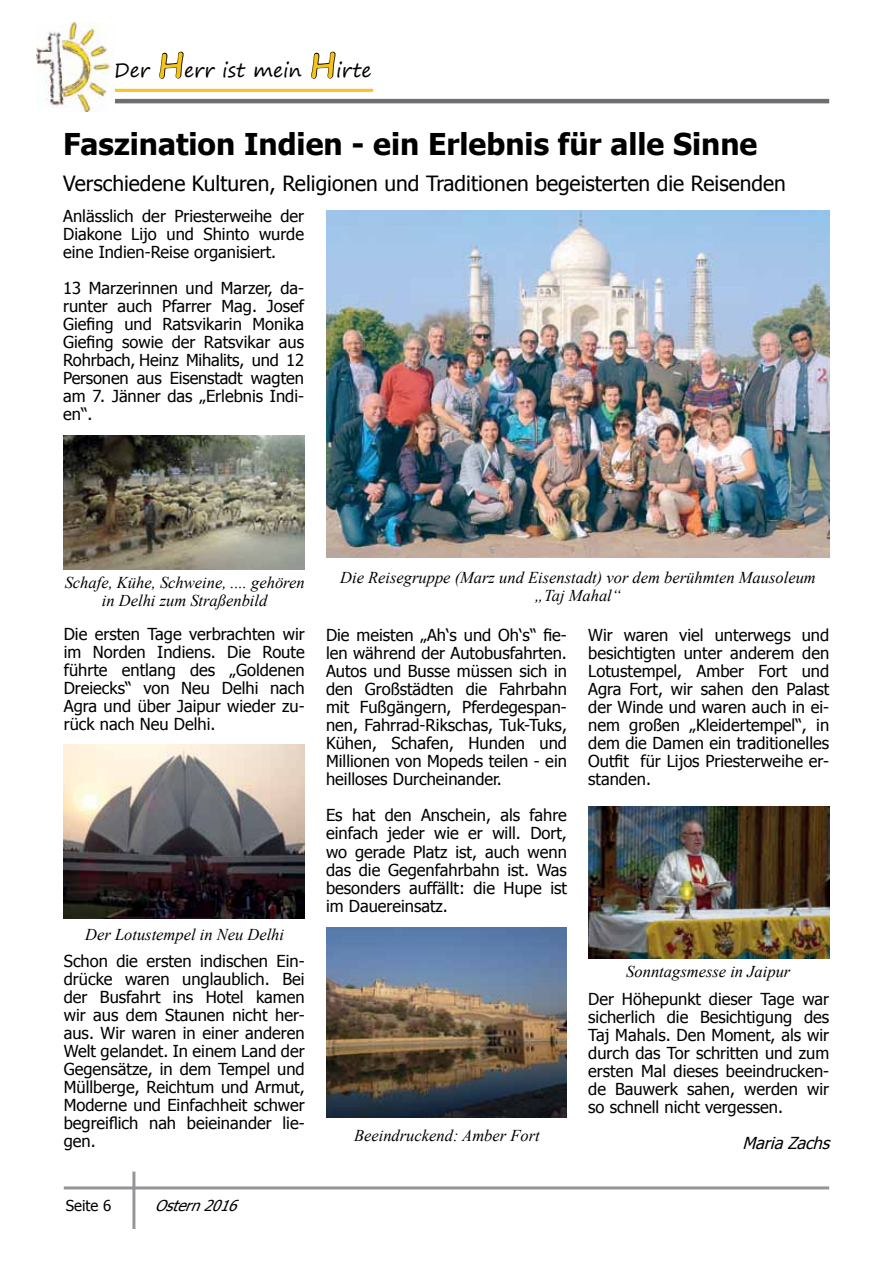
<style>
.page{position:relative;width:893px;height:1263px;background:#fff}
.page>*{position:absolute;margin:0;border:0;box-sizing:border-box;transform-origin:0 0}
.t1{font:700 30px "Tahoma";color:#000}
.t2{font:21px "Tahoma";color:#000}
.t3{font:19.5px "Segoe Print";color:#000}
.t4{font:16.5px/18px "Tahoma";color:#000;text-align:justify}
.t5{font:italic 16.5px/18px "Times New Roman";color:#000;text-align:center}
.t6{font:italic 16.5px "Tahoma";color:#000}
.t7{font:italic 15px "Tahoma";color:#000}
.t8{font:15px "Tahoma";color:#000}
.s1{font-weight:700;font-size:33px;color:#f5c416}
</style>
<div class="page">
<hr style="left:64px;top:1186px;width:765px;height:3px;background:#939598">
<hr style="left:132px;top:1171px;width:3px;height:58px;background:#939598">
<hr style="left:114px;top:89px;width:259px;height:3px;background:#fbc127">
<hr style="left:114px;top:99px;width:715px;height:4px;background:#6d6e71">
<img style="left:36px;top:22px;width:78px;height:90px">
<svg style="left:159px;top:51px;width:25px;height:28px"></svg>
<svg style="left:311px;top:51px;width:25px;height:28px"></svg>
<img style="left:326px;top:210px;width:503px;height:347px">
<img style="left:64px;top:436px;width:241px;height:134px">
<img style="left:64px;top:744px;width:241px;height:174px">
<img style="left:588px;top:807px;width:241px;height:152px">
<img style="left:326px;top:927px;width:241px;height:190px">
<p class="t3" style="left:114px;top:53px;width:259px">Der <span class="s1">H</span>err ist mein <span class="s1">H</span>irte</p>
<h1 class="t1" style="left:63px;top:124px;width:696px">Faszination Indien - ein Erlebnis für alle Sinne</h1>
<p class="t2" style="left:63px;top:170px;width:724px">Verschiedene Kulturen, Religionen und Traditionen begeisterten die Reisenden</p>
<p class="t4" style="left:63px;top:206px;width:242px">Anlässlich der Priesterweihe der Diakone Lijo und Shinto wurde eine Indien-Reise organisiert.</p>
<p class="t4" style="left:63px;top:278px;width:242px">13 Marzerinnen und Marzer, da&shy;runter auch Pfarrer Mag. Josef Giefing und Ratsvikarin Monika Giefing sowie der Ratsvikar aus Rohrbach, Heinz Mihalits, und 12<br>Personen aus Eisenstadt wagten am 7. Jänner das „Erlebnis Indi&shy;en“.</p>
<p class="t5" style="left:65px;top:573px;width:241px">Schafe, Kühe, Schweine, .... gehören in Delhi zum Straßenbild</p>
<p class="t4" style="left:64px;top:624px;width:242px">Die ersten Tage verbrachten wir im Norden Indiens. Die Route führte entlang des „Goldenen Dreiecks“ von Neu Delhi nach Agra und über Jaipur wieder zu&shy;rück nach Neu Delhi.</p>
<p class="t5" style="left:85px;top:925px;width:200px">Der Lotustempel in Neu Delhi</p>
<p class="t4" style="left:64px;top:951px;width:242px">Schon die ersten indischen Ein&shy;drücke waren unglaublich. Bei der Busfahrt ins Hotel kamen wir aus dem Staunen nicht her&shy;aus. Wir waren in einer anderen Welt gelandet. In einem Land der Gegensätze, in dem Tempel und Müllberge, Reichtum und Armut, Moderne und Einfachheit schwer begreiflich nah beieinander lie&shy;gen.</p>
<p class="t8" style="left:66px;top:1195px;width:47px">Seite 6</p>
<p class="t7" style="left:155px;top:1195px;width:90px">Ostern2016</p>
<p class="t5" style="left:340px;top:568px;width:477px">Die Reisegruppe (Marz und Eisenstadt) vor dem berühmten Mausoleum „Taj Mahal“</p>
<p class="t4" style="left:326px;top:626px;width:242px">Die meisten „Ah‘s und Oh‘s“ fie&shy;len während der Autobusfahrten.<br>Autos und Busse müssen sich in den Großstädten die Fahrbahn mit Fußgängern, Pferdegespan&shy;nen, Fahrrad-Rikschas, Tuk-Tuks, Kühen, Schafen, Hunden und Millionen von Mopeds teilen - ein heilloses Durcheinander.</p>
<p class="t4" style="left:326px;top:806px;width:242px">Es hat den Anschein, als fahre einfach jeder wie er will. Dort, wo gerade Platz ist, auch wenn das die Gegenfahrbahn ist. Was besonders auffällt: die Hupe ist im Dauereinsatz.</p>
<p class="t4" style="left:588px;top:625px;width:242px">Wir waren viel unterwegs und besichtigten unter anderem den Lotustempel, Amber Fort und Agra Fort, wir sahen den Palast der Winde und waren auch in ei&shy;nem großen „Kleidertempel“, in dem die Damen ein traditionelles Outfit für Lijos Priesterweihe er&shy;standen.</p>
<p class="t5" style="left:354px;top:1125px;width:187px">Beeindruckend: Amber Fort</p>
<p class="t5" style="left:626px;top:962px;width:166px">Sonntagsmesse in Jaipur</p>
<p class="t4" style="left:588px;top:989px;width:242px">Der Höhepunkt dieser Tage war sicherlich die Besichtigung des Taj Mahals. Den Moment, als wir durch das Tor schritten und zum ersten Mal dieses beeindrucken&shy;de Bauwerk sahen, werden wir so schnell nicht vergessen.</p>
<p class="t6" style="left:743px;top:1131px;width:94px">MariaZachs</p>
</div>
